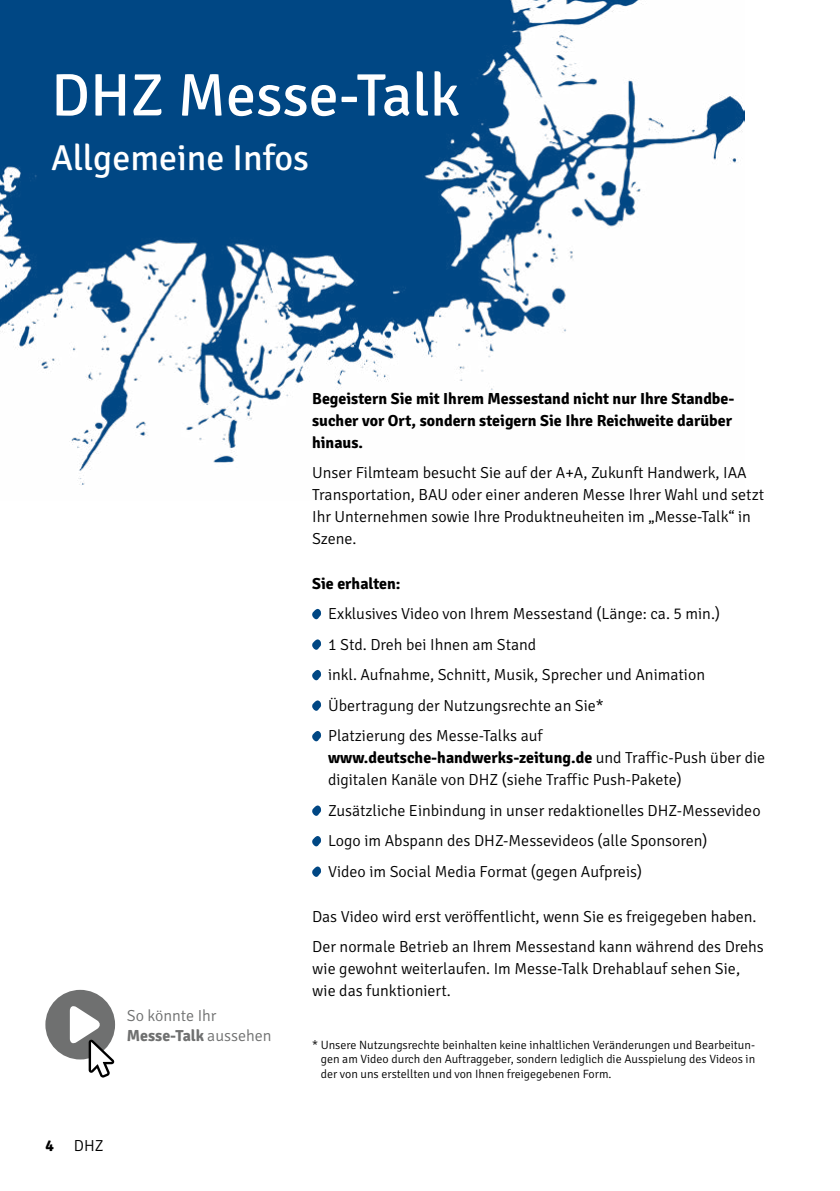
<style>
.page{position:relative;width:840px;height:1191px;background:#fff}
.page>*{position:absolute;margin:0;border:0;box-sizing:border-box;transform-origin:0 0}
.t1{font:60px "Signika";color:#fff}
.t2{font:36px "Signika";color:#fff}
.t3{font:300 16px/30.6px "Signika";color:#000}
.t4{font:700 16px/22px "Signika";color:#000}
.t5{font:300 16px/20px "Signika";color:#6f7070}
.t6{font:300 12px/14.4px "Signika";color:#000;text-align:justify}
.s1{font-weight:700}
</style>
<div class="page">
<img style="left:0;top:0;width:743px;height:485px">
<svg style="left:312px;top:608px;width:9px;height:11px"></svg>
<svg style="left:312px;top:639px;width:9px;height:11px"></svg>
<svg style="left:312px;top:670px;width:9px;height:10px"></svg>
<svg style="left:312px;top:700px;width:9px;height:11px"></svg>
<svg style="left:312px;top:731px;width:9px;height:10px"></svg>
<svg style="left:312px;top:805px;width:9px;height:11px"></svg>
<svg style="left:312px;top:836px;width:9px;height:10px"></svg>
<svg style="left:312px;top:866px;width:9px;height:11px"></svg>
<div style="left:45px;top:989px;width:70px;height:70px;background:#6f7070;border-radius:50%"></div>
<svg style="left:70px;top:1004px;width:44px;height:73px"></svg>
<h1 class="t1" style="left:51px;top:61px;width:410px">DHZ Messe-Talk</h1>
<h2 class="t2" style="left:51px;top:137px;width:259px">Allgemeine Infos</h2>
<p class="t5" style="left:127px;top:1006px;width:146px">So könnte Ihr<br><span class="s1">Messe-Talk</span> aussehen</p>
<p class="t4" style="left:45px;top:1135px;width:10px">4</p>
<p class="t3" style="left:74px;top:1130px;width:31px">DHZ</p>
<p class="t4" style="left:312px;top:387px;width:423px">Begeistern Sie mit Ihrem Messestand nicht nur Ihre Standbe&shy;sucher vor Ort, sondern steigern Sie Ihre Reichweite darüber hinaus.</p>
<p class="t3" style="left:312px;top:462px;width:453px;line-height:22px">Unser Filmteam besucht Sie auf der A+A, Zukunft Handwerk, IAA Transportation, BAU oder einer anderen Messe Ihrer Wahl und setzt Ihr Unternehmen sowie Ihre Produktneuheiten im „Messe-Talk“ in Szene.</p>
<p class="t4" style="left:312px;top:572px;width:90px">Sie erhalten:</p>
<p class="t3" style="left:328px;top:599px;width:393px">Exklusives Video von Ihrem Messestand (Länge: ca. 5 min.)<br>1 Std. Dreh bei Ihnen am Stand<br>inkl. Aufnahme, Schnitt, Musik, Sprecher und Animation Übertragung der Nutzungsrechte an Sie*<br>Platzierung des Messe-Talks auf</p>
<p class="t3" style="left:328px;top:747px;width:438px;line-height:22px"><span class="s1">www.deutsche-handwerks-zeitung.de</span> und Traffic-Push über die digitalen Kanäle von DHZ (siehe Traffic Push-Pakete)</p>
<p class="t3" style="left:328px;top:795px;width:434px">Zusätzliche Einbindung in unser redaktionelles DHZ-Messevideo<br>Logo im Abspann des DHZ-Messevideos (alle Sponsoren)<br>Video im Social Media Format (gegen Aufpreis)</p>
<p class="t3" style="left:312px;top:901px;width:453px">Das Video wird erst veröffentlicht, wenn Sie es freigegeben haben.<br>Der normale Betrieb an Ihrem Messestand kann während des Drehs</p>
<p class="t3" style="left:312px;top:958px;width:429px;line-height:22px">wie gewohnt weiterlaufen. Im Messe-Talk Drehablauf sehen Sie, wie das funktioniert.</p>
<p class="t6" style="left:320px;top:1037px;width:436px;text-indent:-9px">* Unsere Nutzungsrechte beinhalten keine inhaltlichen Veränderungen und Bearbeitun&shy;gen am Video durch den Auftraggeber, sondern lediglich die Ausspielung des Videos in der von uns erstellten und von Ihnen freigegebenen Form.</p>
</div>
